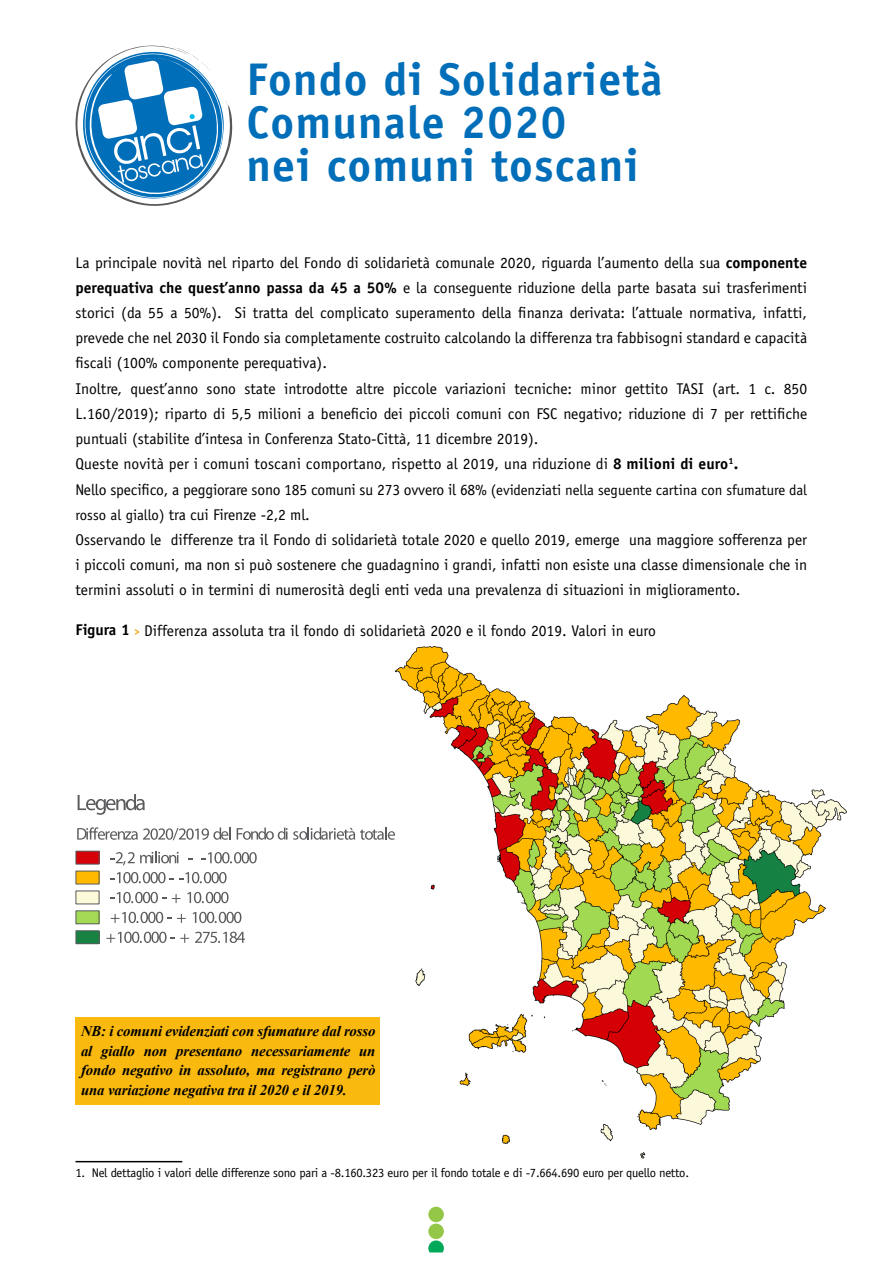
<style>
.page{position:relative;width:893px;height:1263px;background:#fff}
.page>*{position:absolute;margin:0;border:0;box-sizing:border-box;transform-origin:0 0}
.t1{font:700 45.9px/42.8px "Officina Sans";letter-spacing:.025em;color:#006eb8}
.t2{font:15.6px/25.2px "Officina Sans";color:#000}
.t3{font:italic 700 14.85px/20px "Times New Roman";letter-spacing:-.01em;color:#000;text-align:justify}
.t4{font:12.6px "Officina Sans";letter-spacing:-.02em;color:#000}
.s1{font-weight:700}
.s2{font-size:14.85px}
.s3{font-weight:700;color:#f7ab24}
</style>
<div class="page">
<svg style="left:75px;top:45px;width:158px;height:161px"></svg>
<hr style="left:75px;top:1161px;width:107px;height:1px;background:#000">
<img style="left:395px;top:646px;width:451px;height:513px">
<div style="left:76px;top:851px;width:23px;height:13px;background:#d60008"></div>
<div style="left:75px;top:851px;width:25px;height:13px;border:1px solid #5a5b5d"></div>
<div style="left:76px;top:871px;width:23px;height:13px;background:#ffba00"></div>
<div style="left:76px;top:891px;width:23px;height:13px;background:#fcfad9"></div>
<div style="left:76px;top:911px;width:23px;height:13px;background:#a3d954"></div>
<div style="left:75px;top:910px;width:25px;height:14px;border:1px solid #5a5b5d"></div>
<div style="left:76px;top:931px;width:23px;height:13px;background:#178242"></div>
<div style="left:75px;top:930px;width:25px;height:14px;border:1px solid #5a5b5d"></div>
<svg style="left:77px;top:827px;width:153px;height:13px"></svg>
<svg style="left:237px;top:827px;width:158px;height:13px"></svg>
<svg style="left:111px;top:851px;width:68px;height:14px"></svg>
<svg style="left:202px;top:852px;width:55px;height:11px"></svg>
<svg style="left:111px;top:872px;width:116px;height:11px"></svg>
<svg style="left:111px;top:892px;width:55px;height:11px"></svg>
<svg style="left:172px;top:894px;width:8px;height:9px"></svg>
<svg style="left:187px;top:892px;width:42px;height:11px"></svg>
<svg style="left:111px;top:912px;width:75px;height:11px"></svg>
<svg style="left:193px;top:912px;width:48px;height:11px"></svg>
<svg style="left:106px;top:932px;width:83px;height:11px"></svg>
<svg style="left:195px;top:932px;width:50px;height:11px"></svg>
<svg style="left:78px;top:794px;width:67px;height:21px"></svg>
<svg style="left:428px;top:1240px;width:16px;height:12px"></svg>
<div style="left:428px;top:1223px;width:16px;height:16px;background:#94c747;border-radius:50%"></div>
<div style="left:428px;top:1207px;width:16px;height:15px;background:#94c747;border-radius:50%"></div>
<div style="left:75px;top:1017px;width:305px;height:87px;background:#fab90e"></div>
<h1 class="t1" style="left:246px;top:58px;width:418px">Fondo di Solidarietà<br>Comunale 2020<br>nei comuni toscani</h1>
<p class="t2" style="left:75px;top:250px;width:733px">La principale novità nel riparto del Fondo di solidarietà comunale 2020, riguarda l’aumento della sua <span class="s1">componente perequativa che quest’anno passa da 45 a 50%</span> e la conseguente riduzione della parte basata sui trasferimenti storici (da 55 a 50%). Si tratta del complicato superamento della finanza derivata: l’attuale normativa, infatti, prevede che nel 2030 il Fondo sia completamente costruito calcolando la differenza tra fabbisogni standard e capacità fiscali (100% componente perequativa).<br>Inoltre, quest’anno sono state introdotte altre piccole variazioni tecniche: minor gettito TASI (art. 1 c. 850<br>L.160/2019); riparto di 5,5 milioni a beneficio dei piccoli comuni con FSC negativo; riduzione di 7 per rettifiche puntuali (stabilite d’intesa in Conferenza Stato-Città, 11 dicembre 2019).<br>Queste novità per i comuni toscani comportano, rispetto al 2019, una riduzione di <span class="s1">8 milioni di euro</span><sup>1</sup><span class="s1">.<br></span>Nello specifico, a peggiorare sono 185 comuni su 273 ovvero il 68% <span class="s2">(evidenziati nella seguente cartina con sfumature dal rosso al giallo)</span> tra cui Firenze -2,2 ml.<br>Osservando le differenze tra il Fondo di solidarietà totale 2020 e quello 2019, emerge una maggiore sofferenza per i piccoli comuni, ma non si può sostenere che guadagnino i grandi, infatti non esiste una classe dimensionale che in termini assoluti o in termini di numerosità degli enti veda una prevalenza di situazioni in miglioramento.</p>
<p class="t2" style="left:75px;top:618px;width:582px"><span class="s1">Figura 1</span> <span class="s3">&gt;</span> Differenza assoluta tra il fondo di solidarietà 2020 e il fondo 2019. Valori in euro</p>
<p class="t3" style="left:81px;top:1020px;width:296px">NB: i comuni evidenziati con sfumature dal rosso al giallo non presentano necessariamente un fondo negativo in assoluto, ma registrano però una variazione negativa tra il 2020 e il 2019.</p>
<p class="t4" style="left:75px;top:1165px;width:615px">1. Nel dettaglio i valori delle differenze sono pari a -8.160.323 euro per il fondo totale e di -7.664.690 euro per quello netto.</p>
</div>
